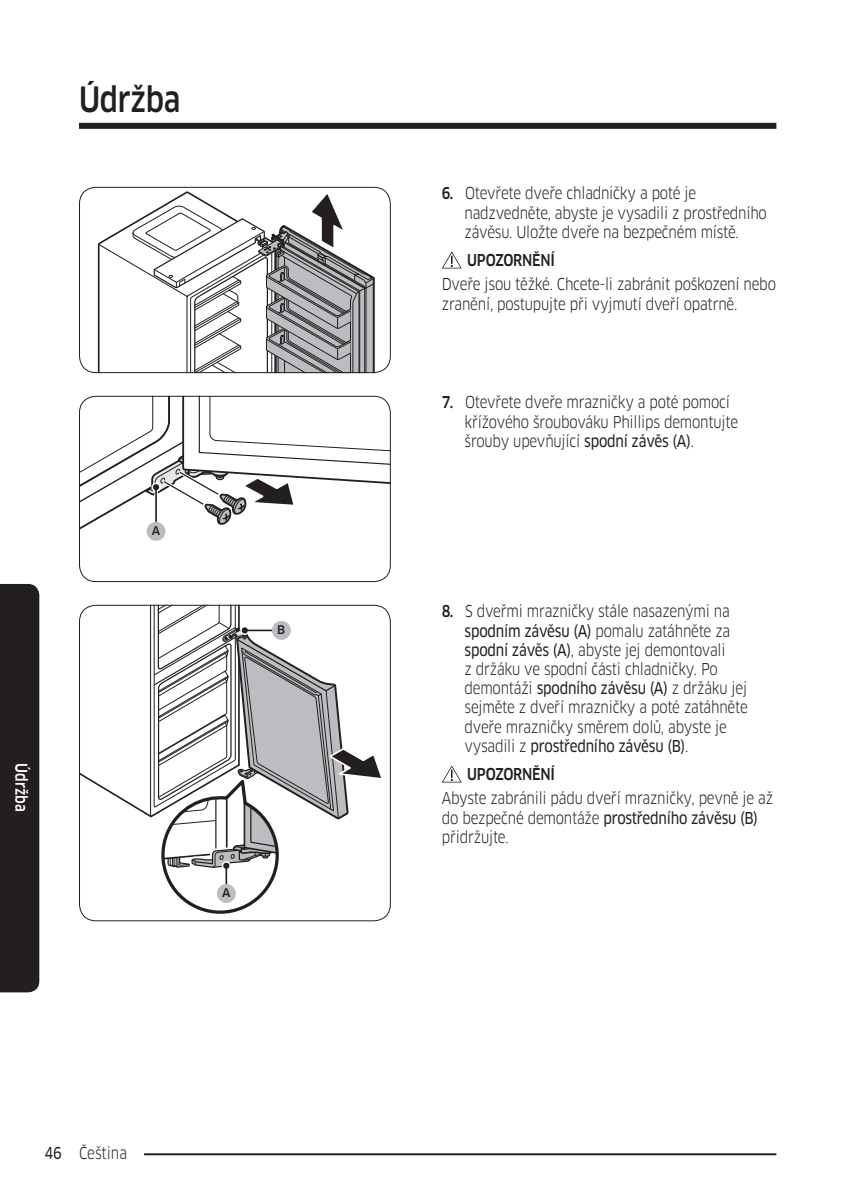
<style>
.page{position:relative;width:844px;height:1196px;background:#fff}
.page>*{position:absolute;margin:0;border:0;box-sizing:border-box;transform-origin:0 0}
.t1{font:500 34px "Samsung Clan Pro";letter-spacing:-.01em;color:#231f20;scale:.85 1}
.t2{font:16px/19.2px "Samsung Clan Pro";letter-spacing:-.015em;color:#231f20;scale:.85 1}
.DL_DT_Icon{font:500 16px "Samsung Clan Pro";letter-spacing:-.015em;color:#231f20;scale:.85 1}
.Sidebar{font:500 16px "Samsung Clan Pro";color:#fff;scale:.85 1}
.image{font:500 11.6px "Samsung Clan Pro";color:#231f20}
.s1{font-family:"Samsung Clan Pro News"}
.s2{font-weight:500}
</style>
<div class="page">
<div style="left:79px;top:123px;width:697px;height:6px;background:#231f20"></div>
<hr style="left:79px;top:1153px;width:697px;height:2px;background:#231f20">
<div style="left:62px;top:1141px;width:82px;height:20px;background:#fff"></div>
<div style="left:0;top:584px;width:39px;height:408px;background:#231f20"></div>
<svg style="left:97px;top:191px;width:278px;height:180px"></svg>
<div style="left:79px;top:187px;width:312px;height:186px;border:1px solid #231f20;border-radius:17px"></div>
<svg style="left:442px;top:251px;width:20px;height:17px"></svg>
<svg style="left:79px;top:396px;width:312px;height:186px"></svg>
<div style="left:147px;top:522px;width:19px;height:18px;background:#bcbdc0;border-radius:50%"></div>
<div style="left:79px;top:396px;width:312px;height:186px;border:1px solid #231f20;border-radius:17px"></div>
<svg style="left:79px;top:606px;width:306px;height:315px"></svg>
<div style="left:272px;top:621px;width:19px;height:18px;background:#bcbdc0;border-radius:50%"></div>
<div style="left:79px;top:604px;width:312px;height:317px;border:1px solid #231f20;border-radius:17px"></div>
<svg style="left:442px;top:765px;width:20px;height:17px"></svg>
<h1 class="t1" style="left:79px;top:79px;width:121px">Údržba</h1>
<p class="Sidebar" style="left:31px;top:763px;width:59px;rotate:90deg">Údržba</p>
<p class="image" style="left:152px;top:524px;width:10px">A</p>
<p class="image" style="left:277px;top:623px;width:10px">B</p>
<p class="image" style="left:222px;top:886px;width:10px">A</p>
<p class="t2" style="left:44px;top:1143px;width:99px"><span class="s1">46</span> Čeština</p>
<p class="t2" style="left:465px;top:184px;width:357px;text-indent:-23px"><span class="s2">6.</span> Otevřete dveře chladničky a poté je nadzvedněte, abyste je vysadili z prostředního závěsu. Uložte dveře na bezpečném místě.</p>
<p class="DL_DT_Icon" style="left:467px;top:250px;width:105px">UPOZORNĚNÍ</p>
<p class="t2" style="left:442px;top:275px;width:394px">Dveře jsou těžké. Chcete-li zabránit poškození nebo zranění, postupujte při vyjmutí dveří opatrně.</p>
<p class="t2" style="left:465px;top:393px;width:323px;text-indent:-23px"><span class="s2">7.</span> Otevřete dveře mrazničky a poté pomocí křížového šroubováku Phillips demontujte šrouby upevňující <span class="s1">spodní závěs (A)</span>.</p>
<p class="t2" style="left:465px;top:602px;width:335px;text-indent:-23px"><span class="s2">8.</span> S dveřmi mrazničky stále nasazenými na <span class="s1">spodním závěsu (A)</span> pomalu zatáhněte za <span class="s1">spodní závěs (A)</span>, abyste jej demontovali<br>z držáku ve spodní části chladničky. Po demontáži <span class="s1">spodního závěsu (A)</span> z držáku jej sejměte z dveří mrazničky a poté zatáhněte dveře mrazničky směrem dolů, abyste je vysadili z <span class="s1">prostředního závěsu (B)</span>.</p>
<p class="DL_DT_Icon" style="left:467px;top:764px;width:105px">UPOZORNĚNÍ</p>
<p class="t2" style="left:442px;top:788px;width:391px">Abyste zabránili pádu dveří mrazničky, pevně je až do bezpečné demontáže <span class="s1">prostředního závěsu (B) </span>přidržujte.</p>
</div>
